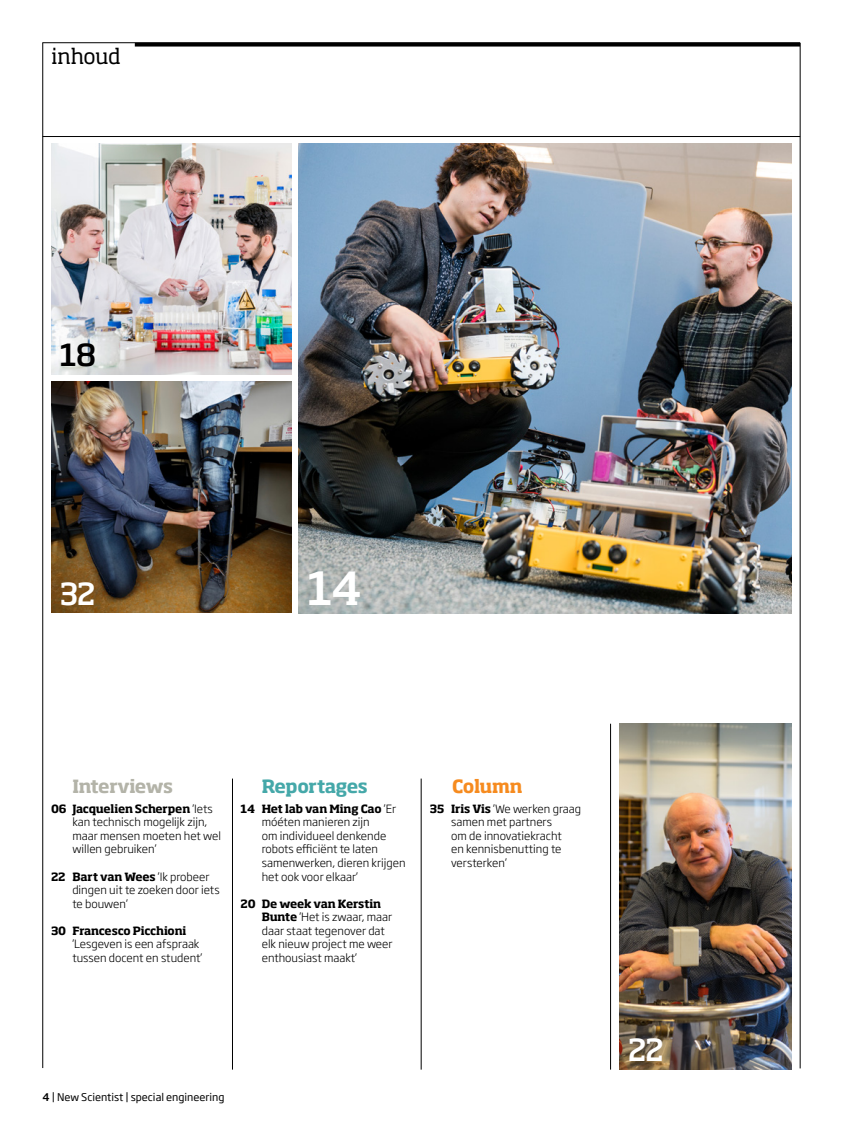
<style>
.page{position:relative;width:864px;height:1136px;background:#fff}
.page>*{position:absolute;margin:0;border:0;box-sizing:border-box;transform-origin:0 0}
._02_Kop{font:500 45px "Soho Std";color:#fff}
._02_Kop-2{font:500 30px "Soho Std";color:#fff}
._02_Kop-3{font:500 30px "Soho Std";color:#000}
.t1{font:21px "Soho Std";letter-spacing:-.025em;color:#000}
._00_Categorie{font:700 18px "Soho Std";letter-spacing:-.025em;color:#b3b3a8}
._00_Categorie-2{font:700 18px "Soho Std";letter-spacing:-.025em;color:#45a8a9}
._00_Categorie-3{font:700 18px "Soho Std";letter-spacing:-.02em;color:#f68b1f}
._06_Broodtekst{font:300 11.25px/13.5px "Soho Gothic Std";color:#000}
.t2{font:10.5px "Soho Gothic Std";color:#000}
.s1{font-family:"Soho Std";font-weight:700}
.s2{font-weight:500}
</style>
<div class="page">
<hr style="left:43px;top:136px;width:756px;height:1px;background:#000">
<hr style="left:43px;top:42px;width:756px;height:1px;background:#000">
<svg style="left:135px;top:43px;width:664px;height:4px;background:#1c1c1c"></svg>
<hr style="left:42px;top:43px;width:1px;height:1024px;background:#000">
<hr style="left:799px;top:43px;width:1px;height:1025px;background:#000">
<hr style="left:232px;top:778px;width:1px;height:291px;background:#000">
<hr style="left:421px;top:778px;width:1px;height:291px;background:#000">
<hr style="left:610px;top:723px;width:1px;height:346px;background:#000">
<img style="left:51px;top:144px;width:240px;height:231px">
<img style="left:51px;top:382px;width:240px;height:230px">
<img style="left:298px;top:144px;width:493px;height:469px">
<img style="left:619px;top:723px;width:172px;height:346px">
<h3 class="t1" style="left:51px;top:43px;width:71px">inhoud</h3>
<p class="_02_Kop-3" style="left:60px;top:336px;width:38px">18</p>
<p class="_02_Kop-2" style="left:60px;top:574px;width:38px">32</p>
<p class="_02_Kop" style="left:307px;top:559px;width:56px">14</p>
<p class="_00_Categorie" style="left:72px;top:774px;width:102px">Interviews</p>
<p class="_00_Categorie-2" style="left:261px;top:774px;width:107px">Reportages</p>
<p class="_00_Categorie-3" style="left:452px;top:774px;width:72px">Column</p>
<p class="_06_Broodtekst" style="left:261px;top:802px;width:145px;text-indent:-21px"><span class="s1">14 Het lab van Ming Cao</span> ’Er móéten manieren zijn<br>om individueel denkende robots efficiënt te laten samenwerken, dieren krijgen het ook voor elkaar’</p>
<p class="_06_Broodtekst" style="left:261px;top:896px;width:132px;text-indent:-21px"><span class="s1">20 De week van Kerstin<br>Bunte</span> ’Het is zwaar, maar daar staat tegenover dat elk nieuw project me weer enthousiast maakt’</p>
<p class="_06_Broodtekst" style="left:72px;top:802px;width:150px;text-indent:-21px"><span class="s1">06 Jacquelien Scherpen</span> ’Iets kan technisch mogelijk zijn, maar mensen moeten het wel willen gebruiken’</p>
<p class="_06_Broodtekst" style="left:72px;top:869px;width:149px;text-indent:-21px"><span class="s1">22 Bart van Wees</span> ’Ik probeer dingen uit te zoeken door iets te bouwen’</p>
<p class="_06_Broodtekst" style="left:72px;top:923px;width:131px;text-indent:-21px"><span class="s1">30 Francesco Picchioni </span>’Lesgeven is een afspraak tussen docent en student’</p>
<p class="_06_Broodtekst" style="left:451px;top:802px;width:131px;text-indent:-21px"><span class="s1">35 Iris Vis</span> ’We werken graag samen met partners<br>om de innovatiekracht<br>en kennisbenutting te versterken’</p>
<p class="t2" style="left:43px;top:1090px;width:183px"><span class="s2">4</span> | New Scientist | special engineering</p>
<p class="_02_Kop-2" style="left:627px;top:1030px;width:37px">22</p>
</div>
